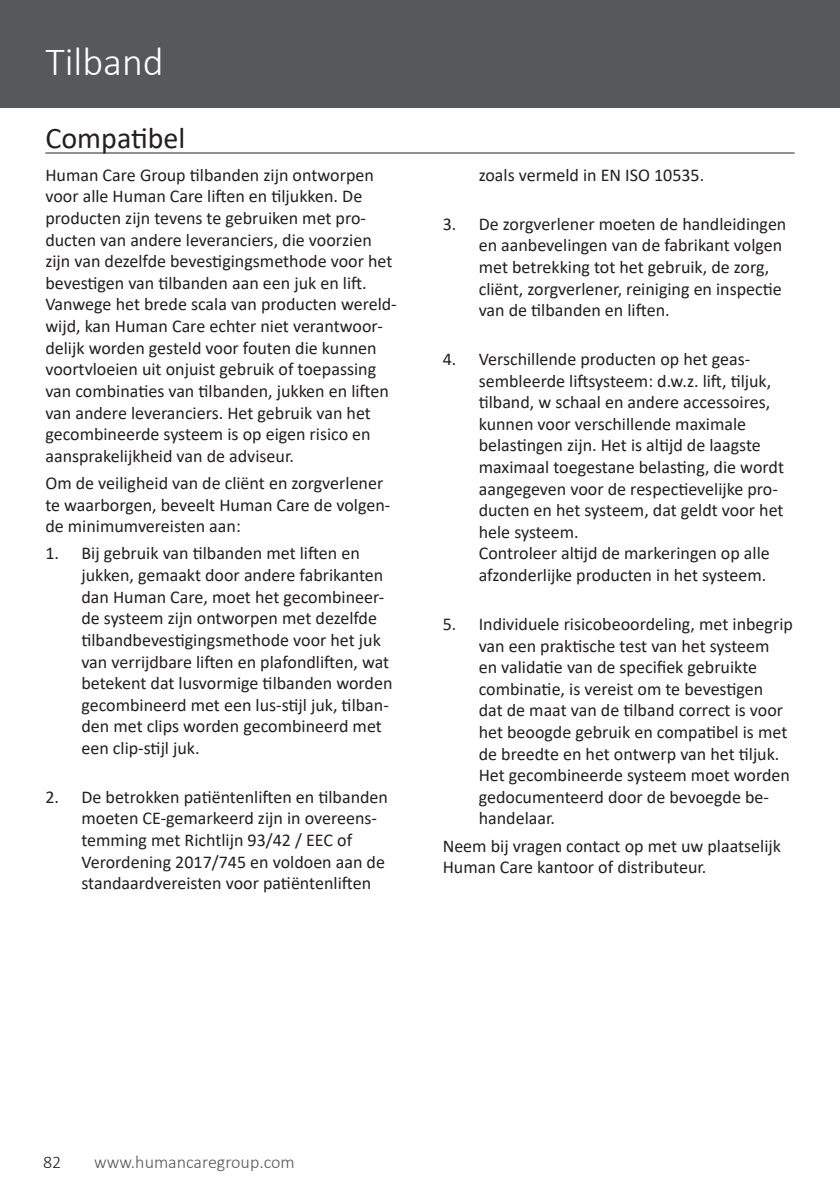
<style>
.page{position:relative;width:840px;height:1191px;background:#fff}
.page>*{position:absolute;margin:0;border:0;box-sizing:border-box;transform-origin:0 0}
.t1{font:300 40px "Calibri";color:#fff}
.Content_heading{font:30px "Calibri";color:#231f20}
.Body_text{font:18px/21.6px "Calibri";color:#231f20}
.t2{font:300 18px "Calibri";color:#57585a}
.t3{font:300 18px "Calibri";color:#231f20}
</style>
<div class="page">
<div style="left:0;top:0;width:839px;height:108px;background:#57585a"></div>
<hr style="left:45px;top:152px;width:749px;height:1px;background:#231f20">
<h1 class="t1" style="left:45px;top:37px;width:120px">Tilband</h1>
<p class="Content_heading" style="left:45px;top:117px;width:141px">Compatibel</p>
<p class="Body_text" style="left:45px;top:164px;width:353px">Human Care Group tilbanden zijn ontworpen voor alle Human Care liften en tiljukken. De producten zijn tevens te gebruiken met pro&shy;ducten van andere leveranciers, die voorzien zijn van dezelfde bevestigingsmethode voor het bevestigen van tilbanden aan een juk en lift.<br>Vanwege het brede scala van producten wereld&shy;wijd, kan Human Care echter niet verantwoor&shy;delijk worden gesteld voor fouten die kunnen voortvloeien uit onjuist gebruik of toepassing van combinaties van tilbanden, jukken en liften van andere leveranciers. Het gebruik van het gecombineerde systeem is op eigen risico en aansprakelijkheid van de adviseur.</p>
<p class="Body_text" style="left:45px;top:472px;width:346px">Om de veiligheid van de cliënt en zorgverlener te waarborgen, beveelt Human Care de volgen&shy;de minimumvereisten aan:</p>
<p class="Body_text" style="left:81px;top:542px;width:312px;text-indent:-36px">1. Bij gebruik van tilbanden met liften en jukken, gemaakt door andere fabrikanten dan Human Care, moet het gecombineer&shy;de systeem zijn ontworpen met dezelfde tilbandbevestigingsmethode voor het juk van verrijdbare liften en plafondliften, wat betekent dat lusvormige tilbanden worden gecombineerd met een lus-stijl juk, tilban&shy;den met clips worden gecombineerd met een clip-stijl juk.</p>
<p class="Body_text" style="left:81px;top:785px;width:308px;text-indent:-36px">2. De betrokken patiëntenliften en tilbanden moeten CE-gemarkeerd zijn in overeens&shy;temming met Richtlijn 93/42 / EEC of Verordening 2017/745 en voldoen aan de standaardvereisten voor patiëntenliften</p>
<p class="Body_text" style="left:478px;top:164px;width:227px">zoals vermeld in EN ISO 10535.</p>
<p class="Body_text" style="left:478px;top:212px;width:309px;text-indent:-36px">3. De zorgverlener moeten de handleidingen en aanbevelingen van de fabrikant volgen met betrekking tot het gebruik, de zorg, cliënt, zorgverlener, reiniging en inspectie van de tilbanden en liften.</p>
<p class="Body_text" style="left:478px;top:348px;width:306px;text-indent:-36px">4. Verschillende producten op het geas&shy;sembleerde liftsysteem: d.w.z. lift, tiljuk, tilband, w schaal en andere accessoires, kunnen voor verschillende maximale belastingen zijn. Het is altijd de laagste maximaal toegestane belasting, die wordt aangegeven voor de respectievelijke pro&shy;ducten en het systeem, dat geldt voor het hele systeem.<br>Controleer altijd de markeringen op alle afzonderlijke producten in het systeem.</p>
<p class="Body_text" style="left:478px;top:613px;width:315px;text-indent:-36px">5. Individuele risicobeoordeling, met inbegrip van een praktische test van het systeem<br>en validatie van de specifiek gebruikte combinatie, is vereist om te bevestigen<br>dat de maat van de tilband correct is voor het beoogde gebruik en compatibel is met de breedte en het ontwerp van het tiljuk.<br>Het gecombineerde systeem moet worden gedocumenteerd door de bevoegde be&shy;handelaar.</p>
<p class="Body_text" style="left:442px;top:834px;width:339px">Neem bij vragen contact op met uw plaatselijk<br>Human Care kantoor of distributeur.</p>
<p class="t3" style="left:43px;top:1151px;width:20px">82</p>
<p class="t2" style="left:94px;top:1151px;width:202px">www.humancaregroup.com</p>
</div>
